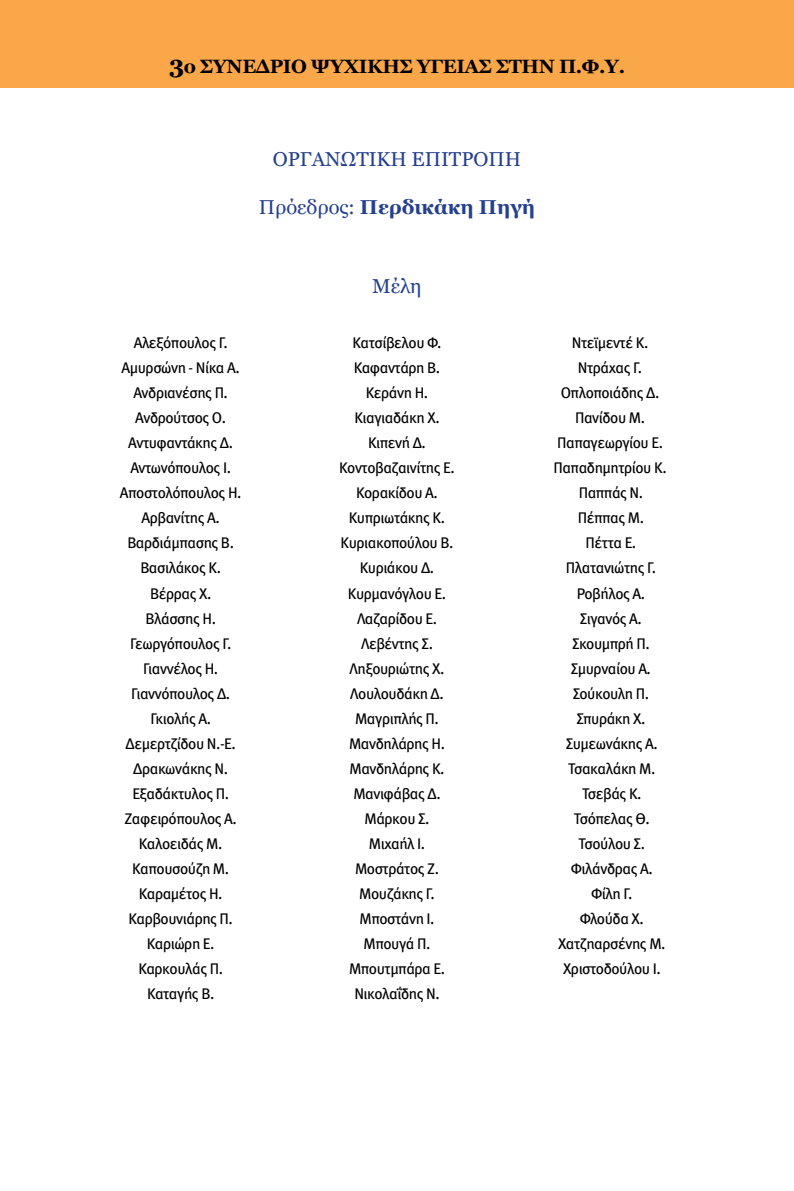
<style>
.page{position:relative;width:794px;height:1191px;background:#fff}
.page>*{position:absolute;margin:0;border:0;box-sizing:border-box;transform-origin:0 0}
.t1{font:20.12px "Georgia";color:#25408f}
.t2{font:700 20.12px "Georgia";color:#25408f}
.t3{font:700 19.25px "Georgia";letter-spacing:-.02em;color:#000}
.t4{font:15.4px/25px "Meta Book Greek LF";letter-spacing:-.03em;color:#000;text-align:center}
.s1{font-size:24.5px}
.s2{font-weight:400}
</style>
<div class="page">
<div style="left:0;top:0;width:794px;height:88px;background:#faa74a"></div>
<p class="t3" style="left:169px;top:52px;width:457px"><span class="s1">3</span>ο ΣΥΝΕΔΡΙΟ ΨΥΧΙΚΗΣ ΥΓΕΙΑΣ ΣΤΗΝ Π.Φ.Υ.</p>
<h1 class="t1" style="left:273px;top:144px;width:250px">ΟΡΓΑΝΩΤΙΚΗ ΕΠΙΤΡΟΠΗ</h1>
<h1 class="t2" style="left:259px;top:192px;width:278px"><span class="s2">Πρόεδρος:</span> Περδικάκη Πηγή</h1>
<h1 class="t1" style="left:372px;top:272px;width:51px">Μέλη</h1>
<p class="t4" style="left:120px;top:330px;width:123px">Αλεξόπουλος Γ.<br>Αμυρσώνη - Νίκα Α.<br>Ανδριανέσης Π.<br>Ανδρούτσος Ο.<br>Αντυφαντάκης Δ.<br>Αντωνόπουλος Ι.<br>Αποστολόπουλος Η.<br>Αρβανίτης Α.<br>Βαρδιάμπασης Β.<br>Βασιλάκος Κ.<br>Βέρρας Χ.<br>Βλάσσης Η.<br>Γεωργόπουλος Γ.<br>Γιαννέλος Η.<br>Γιαννόπουλος Δ.<br>Γκιολής Α.<br>Δεμερτζίδου Ν.-Ε.<br>Δρακωνάκης Ν.<br>Εξαδάκτυλος Π.<br>Ζαφειρόπουλος Α.<br>Καλοειδάς Μ.<br>Καπουσούζη Μ.<br>Καραμέτος Η.<br>Καρβουνιάρης Π.<br>Καριώρη Ε.<br>Καρκουλάς Π.<br>Καταγής Β.</p>
<p class="t4" style="left:339px;top:330px;width:117px">Κατσίβελου Φ.<br>Καφαντάρη Β.<br>Κεράνη Η.<br>Κιαγιαδάκη Χ.<br>Κιπενή Δ.<br>Κοντοβαζαινίτης Ε.<br>Κορακίδου Α.<br>Κυπριωτάκης Κ.<br>Κυριακοπούλου Β.<br>Κυριάκου Δ.<br>Κυρμανόγλου Ε.<br>Λαζαρίδου Ε.<br>Λεβέντης Σ.<br>Ληξουριώτης Χ.<br>Λουλουδάκη Δ.<br>Μαγριπλής Π.<br>Μανδηλάρης Η.<br>Μανδηλάρης Κ.<br>Μανιφάβας Δ.<br>Μάρκου Σ.<br>Μιχαήλ Ι.<br>Μοστράτος Ζ.<br>Μουζάκης Γ.<br>Μποστάνη Ι.<br>Μπουγά Π.<br>Μπουτμπάρα Ε.<br>Νικολαΐδης Ν.</p>
<p class="t4" style="left:553px;top:330px;width:115px">Ντεϊμεντέ Κ.<br>Ντράχας Γ.<br>Οπλοποιάδης Δ.<br>Πανίδου Μ.<br>Παπαγεωργίου Ε.<br>Παπαδημητρίου Κ.<br>Παππάς Ν.<br>Πέππας Μ.<br>Πέττα Ε.<br>Πλατανιώτης Γ.<br>Ροβήλος Α.<br>Σιγανός Α.<br>Σκουμπρή Π.<br>Σμυρναίου Α.<br>Σούκουλη Π.<br>Σπυράκη Χ.<br>Συμεωνάκης Α.<br>Τσακαλάκη Μ.<br>Τσεβάς Κ.<br>Τσόπελας Θ.<br>Τσούλου Σ.<br>Φιλάνδρας Α.<br>Φίλη Γ.<br>Φλούδα Χ.<br>Χατζηαρσένης Μ.<br>Χριστοδούλου Ι.</p>
</div>
